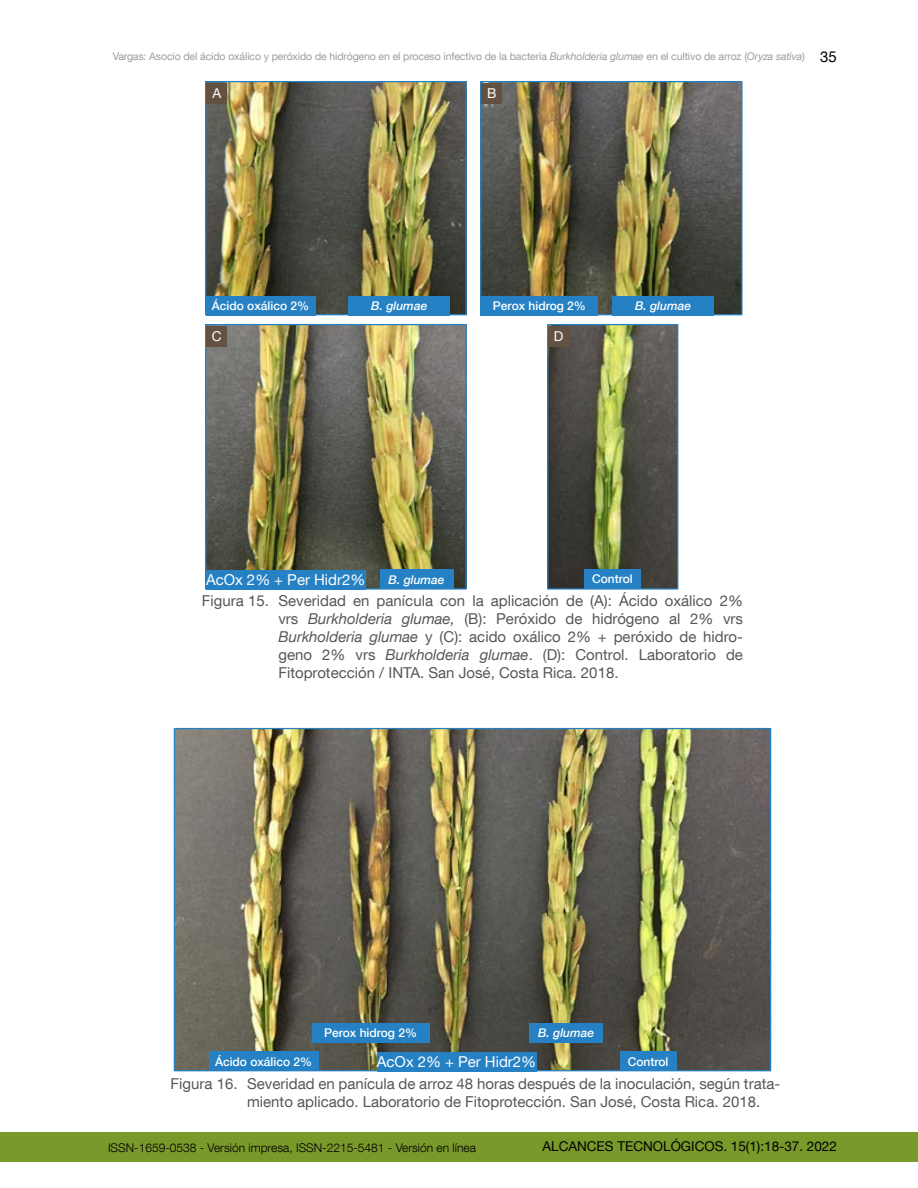
<style>
.page{position:relative;width:918px;height:1188px;background:#fff}
.page>*{position:absolute;margin:0;border:0;box-sizing:border-box;transform-origin:0 0}
.FIGURA{font:15px/18px "Helvetica Neue LT Com";color:#575756;text-align:justify}
._0_CUERPO_SIN{font:15px "Helvetica Neue LT Com";color:#fff}
.t1{font:13.5px "Helvetica Neue LT Com";color:#000}
.FIGURA-2{font:13.5px "Helvetica Neue LT Com";color:#fff}
._0_CUERPO_SIN-2{font:500 12px "Helvetica Neue LT Com";color:#fff}
.t2{font:300 12px "Helvetica Neue LT Com";color:#000}
._0_CUERPO_SIN-3{font:italic 500 12px "Helvetica Neue LT Com";color:#fff}
.t3{font:10.5px "Helvetica Neue LT Com";letter-spacing:-.01em;color:#9d9d9c}
.s1{font-style:italic}
.s2{font-size:15px;color:#000}
</style>
<div class="page">
<div style="left:0;top:1132px;width:918px;height:30px;background:#79992b"></div>
<img style="left:482px;top:83px;width:259px;height:230px">
<div style="left:480px;top:81px;width:263px;height:234px;border:1px solid #2581c4"></div>
<img style="left:549px;top:326px;width:127px;height:262px">
<div style="left:547px;top:324px;width:131px;height:266px;border:1px solid #2581c4"></div>
<img style="left:207px;top:83px;width:258px;height:230px">
<div style="left:205px;top:81px;width:262px;height:234px;border:1px solid #2581c4"></div>
<img style="left:207px;top:326px;width:258px;height:262px">
<div style="left:205px;top:324px;width:262px;height:266px;border:1px solid #2581c4"></div>
<img style="left:176px;top:730px;width:593px;height:339px">
<div style="left:584px;top:569px;width:57px;height:20px;background:#2581c4"></div>
<div style="left:620px;top:1052px;width:56px;height:19px;background:#2581c4"></div>
<div style="left:349px;top:296px;width:101px;height:20px;background:#2581c4"></div>
<div style="left:612px;top:296px;width:102px;height:20px;background:#2581c4"></div>
<div style="left:380px;top:570px;width:74px;height:19px;background:#2581c4"></div>
<div style="left:529px;top:1023px;width:74px;height:19px;background:#2581c4"></div>
<div style="left:206px;top:296px;width:109px;height:20px;background:#2581c4"></div>
<div style="left:209px;top:1052px;width:109px;height:19px;background:#2581c4"></div>
<div style="left:481px;top:296px;width:117px;height:20px;background:#2581c4"></div>
<div style="left:312px;top:1023px;width:117px;height:19px;background:#2581c4"></div>
<div style="left:206px;top:570px;width:159px;height:19px;background:#2581c4"></div>
<div style="left:377px;top:1052px;width:159px;height:19px;background:#2581c4"></div>
<div style="left:207px;top:83px;width:20px;height:21px;background:#635242"></div>
<div style="left:207px;top:326px;width:20px;height:21px;background:#635242"></div>
<div style="left:482px;top:83px;width:20px;height:21px;background:#635242"></div>
<div style="left:548px;top:326px;width:21px;height:21px;background:#635242"></div>
<p class="t3" style="left:113px;top:50px;width:726px">Vargas: Asocio del ácido oxálico y peróxido de hidrógeno en el proceso infectivo de la bacteria <span class="s1">Burkholderia glumae</span> en el cultivo de arroz (<span class="s1">Oryza sativa</span>) <span class="s2">35</span></p>
<p class="FIGURA-2" style="left:212px;top:85px;width:10px">A</p>
<p class="FIGURA-2" style="left:487px;top:85px;width:11px">B</p>
<p class="_0_CUERPO_SIN-2" style="left:212px;top:299px;width:99px">Ácido oxálico 2%</p>
<p class="FIGURA-2" style="left:212px;top:328px;width:11px">C</p>
<p class="_0_CUERPO_SIN-2" style="left:493px;top:299px;width:94px">Perox hidrog 2%</p>
<p class="_0_CUERPO_SIN-3" style="left:371px;top:299px;width:58px">B. glumae</p>
<p class="_0_CUERPO_SIN-3" style="left:635px;top:299px;width:58px">B. glumae</p>
<p class="FIGURA-2" style="left:554px;top:328px;width:11px">D</p>
<p class="_0_CUERPO_SIN" style="left:206px;top:570px;width:161px">AcOx 2% + Per Hidr2%</p>
<p class="_0_CUERPO_SIN-3" style="left:389px;top:572px;width:58px">B. glumae</p>
<p class="_0_CUERPO_SIN-2" style="left:592px;top:572px;width:42px">Control</p>
<p class="FIGURA" style="left:278px;top:592px;width:466px;text-indent:-76px">Figura 15. Severidad en panícula con la aplicación de (A): Ácido oxálico 2% vrs <span class="s1">Burkholderia glumae,</span> (B): Peróxido de hidrógeno al 2% vrs <span class="s1">Burkholderia glumae</span> y (C): acido oxálico 2% + peróxido de hidro&shy;geno 2% vrs <span class="s1">Burkholderia glumae</span>. (D): Control. Laboratorio de Fitoprotección / INTA. San José, Costa Rica. 2018.</p>
<p class="_0_CUERPO_SIN-2" style="left:215px;top:1054px;width:99px">Ácido oxálico 2%</p>
<p class="_0_CUERPO_SIN-2" style="left:324px;top:1025px;width:94px">Perox hidrog 2%</p>
<p class="_0_CUERPO_SIN-3" style="left:538px;top:1025px;width:58px">B. glumae</p>
<p class="_0_CUERPO_SIN" style="left:377px;top:1052px;width:161px">AcOx 2% + Per Hidr2%</p>
<p class="_0_CUERPO_SIN-2" style="left:628px;top:1054px;width:42px">Control</p>
<p class="FIGURA" style="left:247px;top:1074px;width:535px;text-indent:-76px">Figura 16. Severidad en panícula de arroz 48 horas después de la inoculación, según trata&shy;miento aplicado. Laboratorio de Fitoprotección. San José, Costa Rica. 2018.</p>
<p class="t2" style="left:108px;top:1140px;width:369px">ISSN-1659-0538 - Versión impresa, ISSN-2215-5481 - Versión en línea</p>
<p class="t1" style="left:542px;top:1138px;width:296px">ALCANCES TECNOLÓGICOS. 15(1):18-37. 2022</p>
</div>
